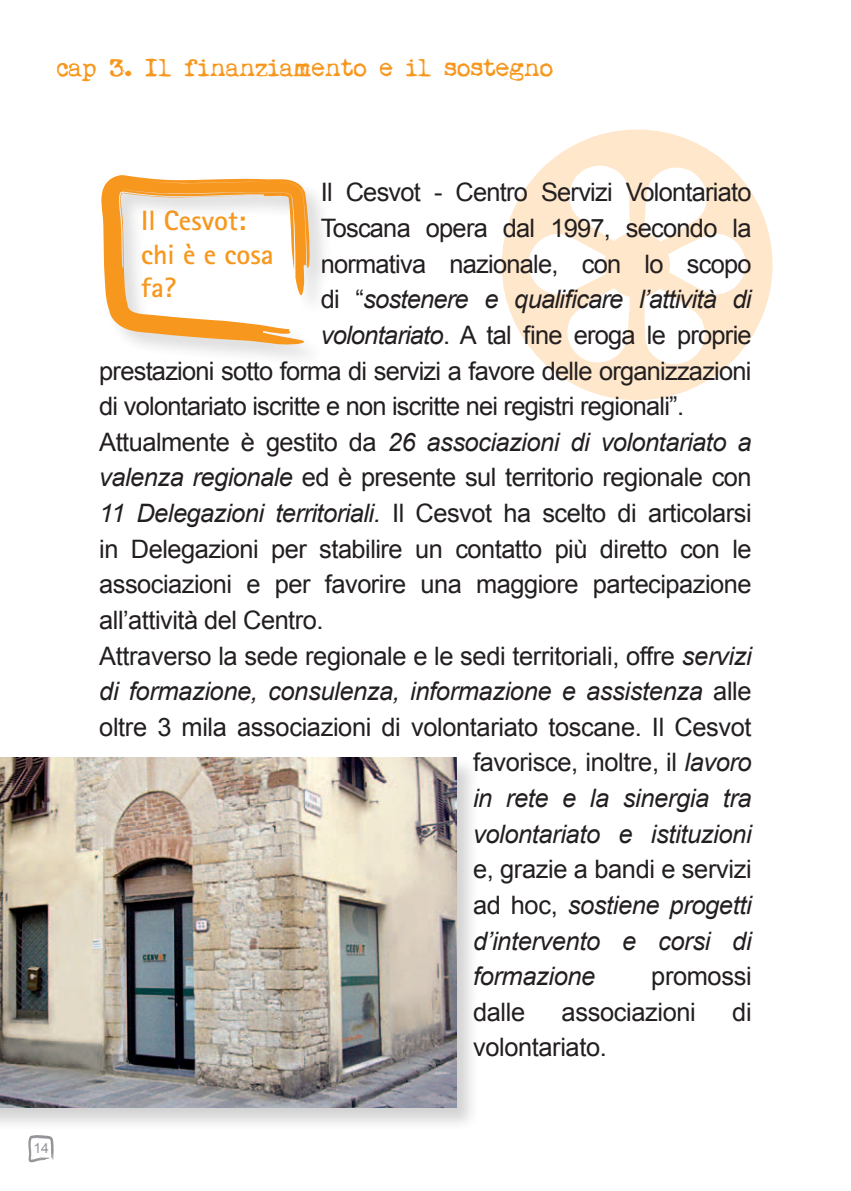
<style>
.page{position:relative;width:851px;height:1191px;background:#fff}
.page>*{position:absolute;margin:0;border:0;box-sizing:border-box;transform-origin:0 0}
.t1{font:700 28px/33px "Rotis Sans Serif";color:#f7971d}
.t2{font:25.4px "Arial";letter-spacing:-.02em;color:#231f20}
.t3{font:italic 25.4px/35.6px "Arial";letter-spacing:-.015em;color:#231f20;text-align:justify}
.t4{font:25.4px "My Underwood";color:#f7971d}
.t5{font:14px "Arial";color:#939598}
.s1{font-style:normal}
.s2{font-style:italic}
</style>
<div class="page">
<svg style="left:501px;top:129px;width:271px;height:271px;fill:#fee9d0"></svg>
<div style="left:99px;top:173px;width:234px;height:194px;background:#231f20;opacity:.15"></div>
<svg style="left:101px;top:175px;width:209px;height:170px"></svg>
<div style="left:0;top:755px;width:479px;height:375px;background:#231f20;opacity:.2"></div>
<img style="left:0;top:757px;width:456px;height:350px">
<svg style="left:28px;top:1135px;width:26px;height:27px"></svg>
<p class="t4" style="left:57px;top:52px;width:498px">cap 3. Il finanziamento e il sostegno</p>
<p class="t5" style="left:33px;top:1138px;width:17px">14</p>
<p class="t2" style="left:321px;top:176px;width:432px">Il Cesvot - Centro Servizi Volontariato</p>
<p class="t2" style="left:321px;top:211px;width:432px">Toscana opera dal 1997, secondo la</p>
<p class="t2" style="left:321px;top:247px;width:432px">normativa nazionale, con lo scopo</p>
<p class="t3" style="left:321px;top:282px;width:432px"><span class="s1">di “</span>sostenere e qualificare l’attività di</p>
<p class="t2" style="left:321px;top:318px;width:432px"><span class="s2">volontariato</span>. A tal fine eroga le proprie</p>
<p class="t2" style="left:99px;top:354px;width:653px">prestazioni sotto forma di servizi a favore delle organizzazioni</p>
<p class="t2" style="left:99px;top:389px;width:586px">di volontariato iscritte e non iscritte nei registri regionali”.</p>
<p class="t3" style="left:99px;top:424px;width:653px"><span class="s1">Attualmente è gestito da</span> 26 associazioni di volontariato a</p>
<p class="t2" style="left:99px;top:461px;width:653px"><span class="s2">valenza regionale</span> ed è presente sul territorio regionale con</p>
<p class="t2" style="left:99px;top:496px;width:653px"><span class="s2">11 Delegazioni territoriali.</span> Il Cesvot ha scelto di articolarsi</p>
<p class="t2" style="left:99px;top:532px;width:653px">in Delegazioni per stabilire un contatto più diretto con le</p>
<p class="t2" style="left:99px;top:568px;width:653px">associazioni e per favorire una maggiore partecipazione</p>
<p class="t2" style="left:99px;top:603px;width:226px">all’attività del Centro.</p>
<p class="t2" style="left:99px;top:639px;width:653px">Attraverso la sede regionale e le sedi territoriali, offre <span class="s2">servizi</span></p>
<p class="t3" style="left:99px;top:674px;width:653px">di formazione, consulenza, informazione e assistenza <span class="s1">alle</span></p>
<p class="t2" style="left:99px;top:710px;width:653px">oltre 3 mila associazioni di volontariato toscane. Il Cesvot</p>
<p class="t2" style="left:473px;top:746px;width:280px">favorisce, inoltre, il <span class="s2">lavoro</span></p>
<p class="t3" style="left:473px;top:780px;width:280px">in rete e la sinergia tra</p>
<p class="t3" style="left:473px;top:816px;width:280px">volontariato e istituzioni</p>
<p class="t3" style="left:473px;top:852px;width:280px"><span class="s1">e, grazie a bandi e servizi ad hoc,</span> sostiene progetti d’intervento e corsi di formazione</p>
<p class="t1" style="left:141px;top:204px;width:134px">Il Cesvot: chi è e cosa fa?</p>
<p class="t2" style="left:651px;top:959px;width:102px">promossi</p>
<p class="t2" style="left:473px;top:995px;width:54px">dalle</p>
<p class="t2" style="left:561px;top:995px;width:136px">associazioni</p>
<p class="t2" style="left:732px;top:995px;width:21px">di</p>
<p class="t2" style="left:473px;top:1030px;width:135px">volontariato.</p>
</div>
